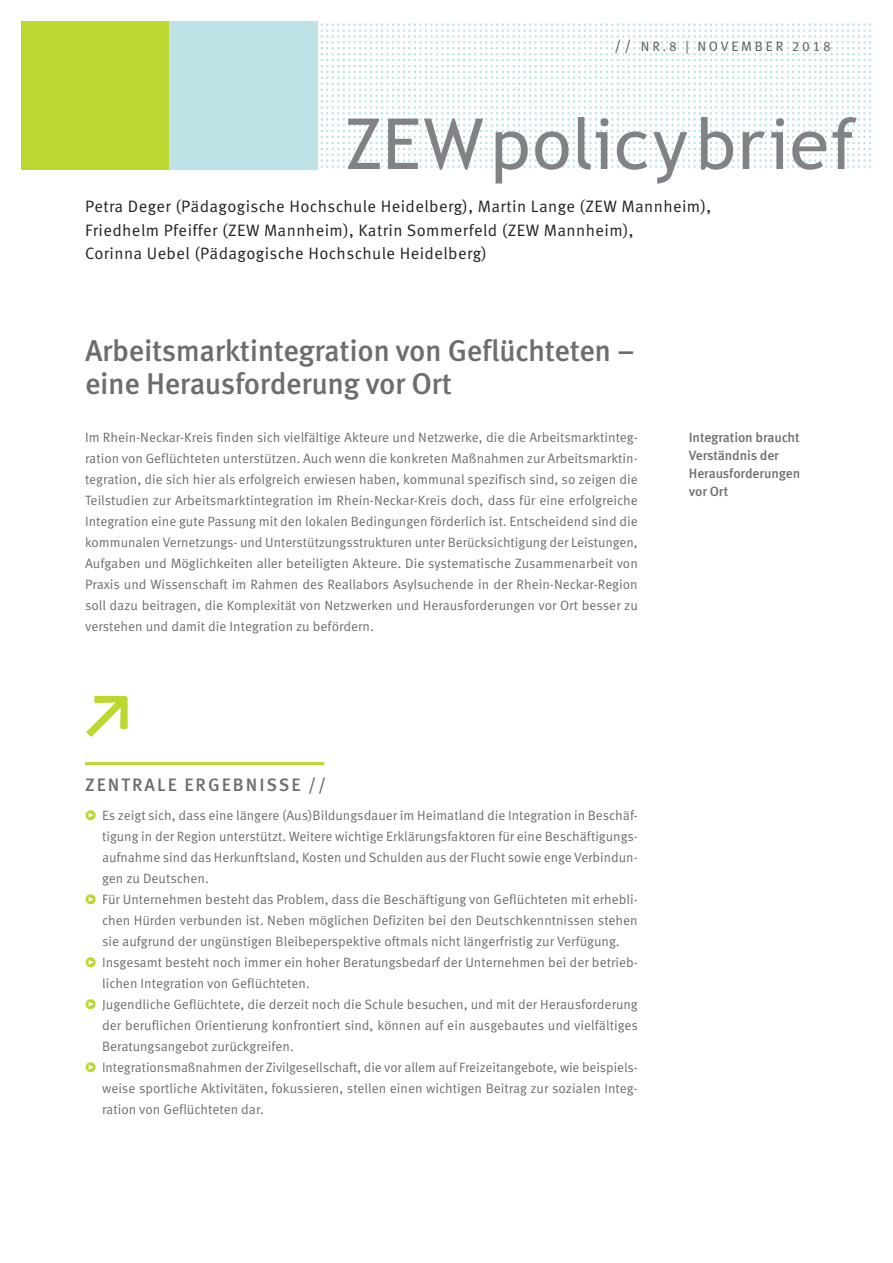
<style>
.page{position:relative;width:893px;height:1263px;background:#fff}
.page>*{position:absolute;margin:0;border:0;box-sizing:border-box;transform-origin:0 0}
.t1{font:70.5px "Trebuchet MS";letter-spacing:.025em;color:#808285}
.t2{font:700 63px "Calibri";color:#bed630}
.t3{font:500 30px/33px "Meta Pro";letter-spacing:-.015em;color:#6c6d70}
.t4{font:500 18px "Meta Pro";letter-spacing:.11em;color:#6c6d70}
.t5{font:16.5px/23.2px "Meta Pro";letter-spacing:.025em;color:#231f20}
.t6{font:13.5px/21px "Meta Pro";color:#6c6d70;text-align:justify}
.t7{font:500 13.5px/18px "Meta Pro";letter-spacing:-.01em;color:#6c6d70}
.t8{font:13.5px "Meta Pro";letter-spacing:.21em;color:#57585a}
.s1{font-size:15px}
.s2{color:#bed630}
</style>
<div class="page">
<svg style="left:320px;top:23px;width:551px;height:145px"></svg>
<div style="left:21px;top:21px;width:149px;height:149px;background:#bed630"></div>
<div style="left:169px;top:21px;width:149px;height:149px;background:#bde3e6"></div>
<hr style="left:85px;top:762px;width:239px;height:3px;background:#bed630">
<p class="t8" style="left:615px;top:38px;width:218px"><span class="s1">//</span> NR.8 | NOVEMBER 2018</p>
<h1 class="t1" style="left:344px;top:103px;width:513px">ZEWpolicybrief</h1>
<p class="t5" style="left:85px;top:195px;width:628px">Petra Deger (Pädagogische Hochschule Heidelberg), Martin Lange (ZEW Mannheim),<br>Friedhelm Pfeiffer (ZEW Mannheim), Katrin Sommerfeld (ZEW Mannheim),<br>Corinna Uebel (Pädagogische Hochschule Heidelberg)</p>
<h3 class="t3" style="left:85px;top:335px;width:551px">Arbeitsmarktintegration von Geflüchteten – eine Herausforderung vor Ort</h3>
<p class="t6" style="left:85px;top:427px;width:554px">Im Rhein-Neckar-Kreis finden sich vielfältige Akteure und Netzwerke, die die Arbeitsmarktinteg&shy;ration von Geflüchteten unterstützen. Auch wenn die konkreten Maßnahmen zur Arbeitsmarktin&shy;tegration, die sich hier als erfolgreich erwiesen haben, kommunal spezifisch sind, so zeigen die Teilstudien zur Arbeitsmarktintegration im Rhein-Neckar-Kreis doch, dass für eine erfolgreiche Integration eine gute Passung mit den lokalen Bedingungen förderlich ist. Entscheidend sind die kommunalen Vernetzungs- und Unterstützungsstrukturen unter Berücksichtigung der Leistungen, Aufgaben und Möglichkeiten aller beteiligten Akteure. Die systematische Zusammenarbeit von Praxis und Wissenschaft im Rahmen des Reallabors Asylsuchende in der Rhein-Neckar-Region soll dazu beitragen, die Komplexität von Netzwerken und Herausforderungen vor Ort besser zu verstehen und damit die Integration zu befördern.</p>
<h2 class="t2" style="left:83px;top:674px;width:54px">↗</h2>
<h3 class="t4" style="left:85px;top:773px;width:243px">ZENTRALE ERGEBNISSE //</h3>
<p class="t6" style="left:85px;top:805px;width:554px"><span class="s2">ͮ</span> Es zeigt sich, dass eine längere (Aus)Bildungsdauer im Heimatland die Integration in Beschäf-</p>
<p class="t6" style="left:102px;top:826px;width:537px">tigung in der Region unterstützt. Weitere wichtige Erklärungsfaktoren für eine Beschäftigungs-</p>
<p class="t6" style="left:102px;top:847px;width:537px">aufnahme sind das Herkunftsland, Kosten und Schulden aus der Flucht sowie enge Verbindun-</p>
<p class="t6" style="left:102px;top:868px;width:108px">gen zu Deutschen.</p>
<p class="t6" style="left:85px;top:889px;width:554px"><span class="s2">ͮ</span> Für Unternehmen besteht das Problem, dass die Beschäftigung von Geflüchteten mit erhebli-</p>
<p class="t6" style="left:102px;top:910px;width:537px">chen Hürden verbunden ist. Neben möglichen Defiziten bei den Deutschkenntnissen stehen</p>
<p class="t6" style="left:102px;top:931px;width:519px">sie aufgrund der ungünstigen Bleibeperspektive oftmals nicht längerfristig zur Verfügung.</p>
<p class="t6" style="left:85px;top:952px;width:554px"><span class="s2">ͮ</span> Insgesamt besteht noch immer ein hoher Beratungsbedarf der Unternehmen bei der betrieb-</p>
<p class="t6" style="left:102px;top:973px;width:209px">lichen Integration von Geflüchteten.</p>
<p class="t6" style="left:85px;top:994px;width:554px"><span class="s2">ͮ</span> Jugendliche Geflüchtete, die derzeit noch die Schule besuchen, und mit der Herausforderung</p>
<p class="t6" style="left:102px;top:1015px;width:537px">der beruflichen Orientierung konfrontiert sind, können auf ein ausgebautes und vielfältiges</p>
<p class="t6" style="left:102px;top:1036px;width:193px">Beratungsangebot zurückgreifen.</p>
<p class="t6" style="left:85px;top:1057px;width:554px"><span class="s2">ͮ</span> Integrationsmaßnahmen der Zivilgesellschaft, die vor allem auf Freizeitangebote, wie beispiels-</p>
<p class="t6" style="left:102px;top:1078px;width:537px">weise sportliche Aktivitäten, fokussieren, stellen einen wichtigen Beitrag zur sozialen Integ-</p>
<p class="t6" style="left:102px;top:1099px;width:163px">ration von Geflüchteten dar.</p>
<p class="t7" style="left:689px;top:429px;width:113px">Integration braucht<br>Verständnis der<br>Herausforderungen vor Ort</p>
</div>
